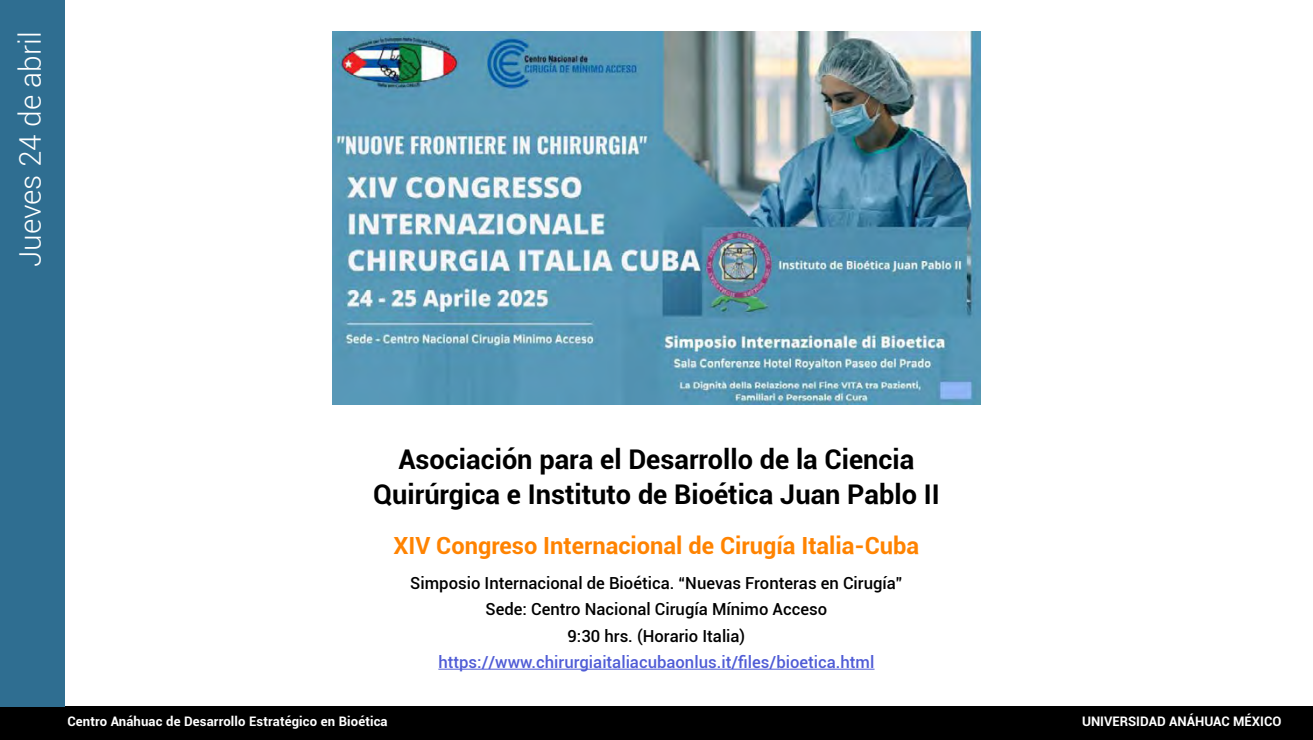
<style>
.page{position:relative;width:1313px;height:740px;background:#fff}
.page>*{position:absolute;margin:0;border:0;box-sizing:border-box;transform-origin:0 0}
.t1{font:300 29.75px "Roboto";color:#fff}
.t2{font:700 27.12px/35px "Roboto";color:#000;text-align:center}
.t3{font:700 23.62px "Roboto";color:#ff8300}
.t4{font:500 16.62px/26.2px "Roboto";color:#000;text-align:center}
.t5{font:500 16.62px "Roboto";color:#4f5cd6}
.t6{font:700 13.12px "Roboto";letter-spacing:.01em;color:#fff}
</style>
<div class="page">
<div style="left:0;top:706px;width:1312px;height:33px;background:#000"></div>
<div style="left:0;top:0;width:65px;height:706px;background:#2f6e91"></div>
<img style="left:332px;top:32px;width:648px;height:372px">
<hr style="left:438px;top:668px;width:436px;height:1px;background:#4f5cd6">
<h1 class="t1" style="left:10px;top:267px;width:237px;rotate:-90deg">Jueves 24 de abril</h1>
<h2 class="t2" style="left:373px;top:441px;width:568px">Asociación para el Desarrollo de la Ciencia<br>Quirúrgica e Instituto de Bioética Juan Pablo II</h2>
<h3 class="t3" style="left:393px;top:529px;width:527px">XIV Congreso Internacional de Cirugía Italia-Cuba</h3>
<p class="t4" style="left:410px;top:569px;width:494px">Simposio Internacional de Bioética. “Nuevas Fronteras en Cirugía”<br>Sede: Centro Nacional Cirugía Mínimo Acceso<br>9:30 hrs. (Horario Italia)</p>
<p class="t5" style="left:438px;top:650px;width:437px">https://www.chirurgiaitaliacubaonlus.it/files/bioetica.html</p>
<p class="t6" style="left:67px;top:711px;width:322px">Centro Anáhuac de Desarrollo Estratégico en Bioética</p>
<p class="t6" style="left:1082px;top:711px;width:201px">UNIVERSIDAD ANÁHUAC MÉXICO</p>
</div>
